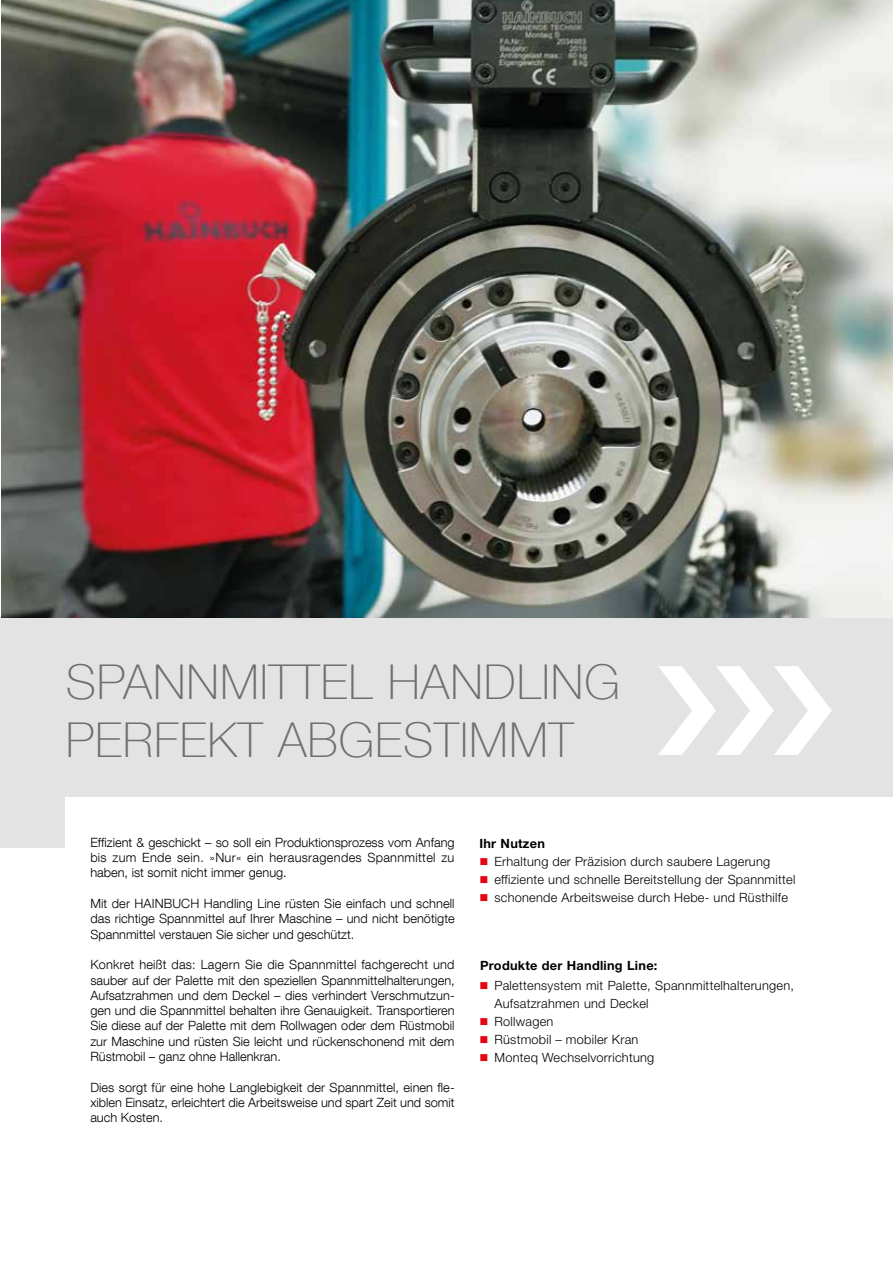
<style>
.page{position:relative;width:893px;height:1263px;background:#fff}
.page>*{position:absolute;margin:0;border:0;box-sizing:border-box;transform-origin:0 0}
.t1{font:100 48px/58.5px "Helvetica Neue LT Com";letter-spacing:.02em;color:#706f6f}
.t2{font:300 12.75px/15.3px "Helvetica Neue LT Com";color:#000;text-align:justify}
.t3{font:300 12.75px/18px "Helvetica Neue LT Pro";letter-spacing:.02em;color:#000}
.t4{font:700 12.75px "Helvetica Neue LT Pro";letter-spacing:.02em;color:#000}
.s1{color:#e30613}
</style>
<div class="page">
<div style="left:0;top:617px;width:893px;height:231px;background:#e3e3e3"></div>
<div style="left:66px;top:797px;width:827px;height:466px;background:#fff"></div>
<img style="left:1px;top:0;width:892px;height:618px">
<svg style="left:658px;top:666px;width:174px;height:89px"></svg>
<h1 class="t1" style="left:66px;top:652px;width:556px">SPANNMITTEL HANDLING<br>PERFEKT ABGESTIMMT</h1>
<p class="t2" style="left:90px;top:834px;width:366px">Effizient &amp; geschickt – so soll ein Produktionsprozess vom Anfang bis zum Ende sein. »Nur« ein herausragendes Spannmittel zu haben, ist somit nicht immer genug.</p>
<p class="t2" style="left:90px;top:895px;width:366px">Mit der HAINBUCH Handling Line rüsten Sie einfach und schnell das richtige Spannmittel auf Ihrer Maschine – und nicht benötigte Spannmittel verstauen Sie sicher und geschützt.</p>
<p class="t2" style="left:90px;top:957px;width:366px">Konkret heißt das: Lagern Sie die Spannmittel fachgerecht und sauber auf der Palette mit den speziellen Spannmittelhalterungen, Aufsatzrahmen und dem Deckel – dies verhindert Verschmutzun&shy;gen und die Spannmittel behalten ihre Genauigkeit. Transportieren Sie diese auf der Palette mit dem Rollwagen oder dem Rüstmobil zur Maschine und rüsten Sie leicht und rückenschonend mit dem Rüstmobil – ganz ohne Hallenkran.</p>
<p class="t2" style="left:90px;top:1079px;width:366px">Dies sorgt für eine hohe Langlebigkeit der Spannmittel, einen fle&shy;xiblen Einsatz, erleichtert die Arbeitsweise und spart Zeit und somit auch Kosten.</p>
<p class="t4" style="left:479px;top:835px;width:67px">Ihr Nutzen</p>
<p class="t3" style="left:479px;top:852px;width:292px"><span class="s1">■</span> Erhaltung der Präzision durch saubere Lagerung</p>
<p class="t3" style="left:479px;top:870px;width:317px"><span class="s1">■</span> effiziente und schnelle Bereitstellung der Spannmittel</p>
<p class="t3" style="left:479px;top:888px;width:310px"><span class="s1">■</span> schonende Arbeitsweise durch Hebe- und Rüsthilfe</p>
<p class="t4" style="left:480px;top:958px;width:179px">Produkte der Handling Line:</p>
<p class="t3" style="left:494px;top:976px;width:301px;text-indent:-15px"><span class="s1">■</span> Palettensystem mit Palette, Spannmittelhalterungen,<br>Aufsatzrahmen und Deckel</p>
<p class="t3" style="left:480px;top:1012px;width:75px"><span class="s1">■</span> Rollwagen</p>
<p class="t3" style="left:480px;top:1030px;width:160px"><span class="s1">■</span> Rüstmobil – mobiler Kran</p>
<p class="t3" style="left:480px;top:1048px;width:176px"><span class="s1">■</span> Monteq Wechselvorrichtung</p>
</div>
